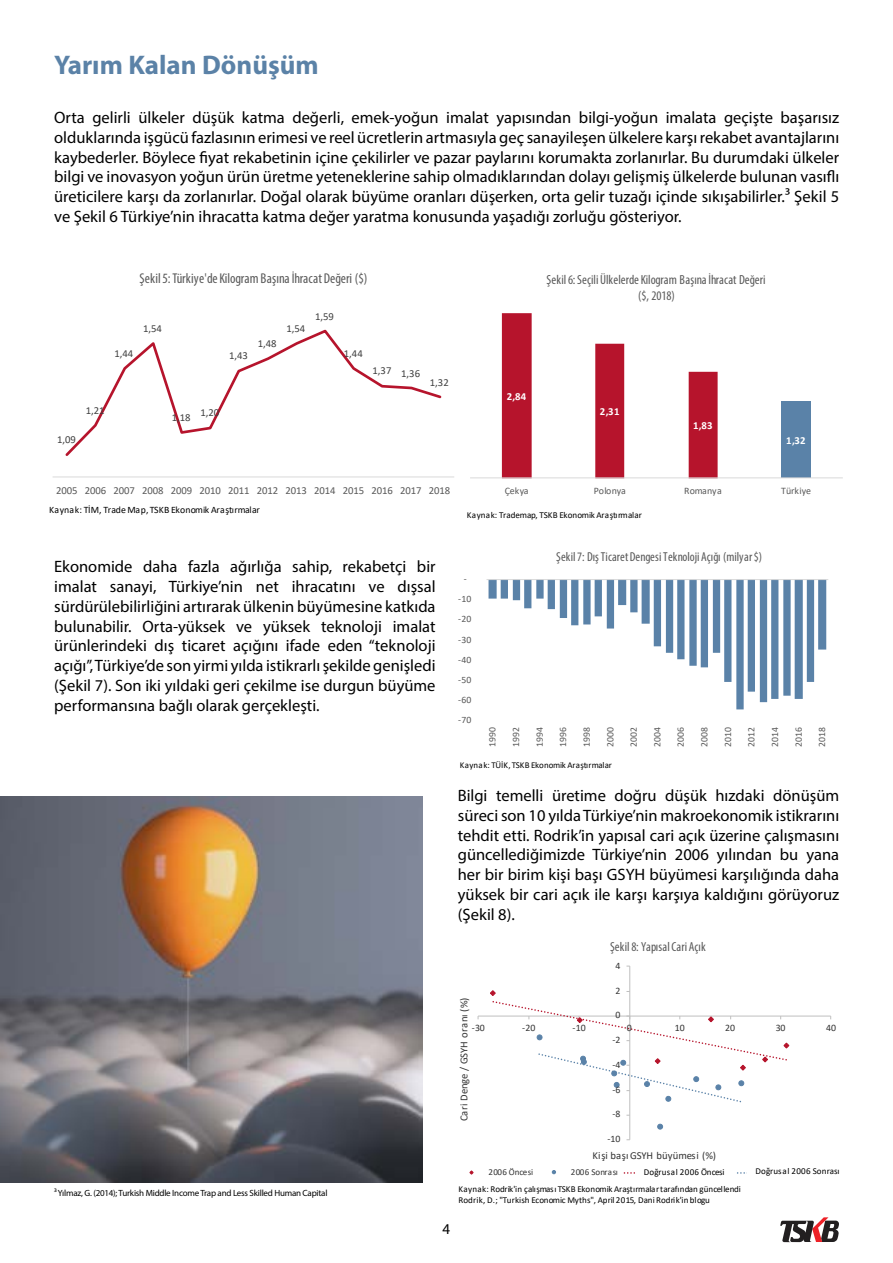
<style>
.page{position:relative;width:893px;height:1263px;background:#fff}
.page>*{position:absolute;margin:0;border:0;box-sizing:border-box;transform-origin:0 0}
.t1{font:700 27px "Myriad Pro";color:#5b82a7}
.t2{font:16.5px/19.8px "Myriad Pro";color:#000;text-align:justify}
.t3{font:15px "Myriad Pro";color:#000}
.t4{font:condensed 14.25px "Myriad Pro";letter-spacing:.005em;color:#595959}
.t5{font:condensed 13.2px/15.8px "Myriad Pro";letter-spacing:.005em;color:#595959;text-align:center}
.t6{font:condensed 13.05px "Myriad Pro";letter-spacing:.01em;color:#595959}
.t7{font:condensed 12.9px "Myriad Pro";letter-spacing:.005em;color:#595959}
.t8{font:700 10.8px "Calibri";letter-spacing:.03em;color:#fff}
.t9{font:10.65px "Calibri";letter-spacing:-.005em;color:#404040}
.t10{font:10.65px "Calibri";letter-spacing:-.005em;color:#595959}
.t11{font:10.65px "Calibri";letter-spacing:.01em;color:#333}
.t12{font:9.9px "Calibri";letter-spacing:-.005em;color:#333}
.t13{font:9.9px "Calibri";letter-spacing:-.015em;color:#595959}
.t14{font:9.75px "Calibri";letter-spacing:-.005em;color:#595959}
.t15{font:9.75px "Calibri";letter-spacing:.01em;color:#000}
.t16{font:9.15px "Calibri";color:#000}
.t17{font:9px/10.6px "Calibri";letter-spacing:.015em;color:#000}
.t18{font:9px "Myriad Pro";letter-spacing:-.025em;color:#000}
.t19{font:9px "Calibri";letter-spacing:.02em;color:#333}
.t20{font:9px "Calibri";letter-spacing:-.005em;color:#333}
.t21{font:8.85px "Calibri";color:#000}
</style>
<div class="page">
<svg style="left:780px;top:1217px;width:59px;height:25px"></svg>
<img style="left:0;top:797px;width:422px;height:385px">
<hr style="left:53px;top:476px;width:401px;height:1px;background:#d9d9d9">
<svg style="left:65px;top:329px;width:377px;height:127px"></svg>
<div style="left:781px;top:401px;width:30px;height:77px;background:#5a82a8"></div>
<svg style="left:502px;top:313px;width:216px;height:164px"></svg>
<hr style="left:470px;top:477px;width:373px;height:1px;background:#d9d9d9">
<svg style="left:488px;top:580px;width:338px;height:129px"></svg>
<hr style="left:486px;top:579px;width:342px;height:1px;background:#d9d9d9">
<hr style="left:629px;top:966px;width:1px;height:174px;background:#bfbfbf">
<hr style="left:478px;top:1016px;width:353px;height:1px;background:#bfbfbf">
<svg style="left:657px;top:1124px;width:6px;height:5px"></svg>
<svg style="left:489px;top:989px;width:301px;height:115px"></svg>
<svg style="left:469px;top:1170px;width:5px;height:5px"></svg>
<svg style="left:552px;top:1170px;width:4px;height:4px"></svg>
<svg style="left:624px;top:1172px;width:11px;height:2px"></svg>
<svg style="left:738px;top:1172px;width:9px;height:2px"></svg>
<h1 class="t1" style="left:54px;top:48px;width:266px">Yarım Kalan Dönüşüm</h1>
<p class="t2" style="left:54px;top:107px;width:786px">Orta gelirli ülkeler düşük katma değerli, emek-yoğun imalat yapısından bilgi-yoğun imalata geçişte başarısız olduklarında işgücü fazlasının erimesi ve reel ücretlerin artmasıyla geç sanayileşen ülkelere karşı rekabet avantajlarını kaybederler. Böylece fiyat rekabetinin içine çekilirler ve pazar paylarını korumakta zorlanırlar. Bu durumdaki ülkeler bilgi ve inovasyon yoğun ürün üretme yeteneklerine sahip olmadıklarından dolayı gelişmiş ülkelerde bulunan vasıflı üreticilere karşı da zorlanırlar. Doğal olarak büyüme oranları düşerken, orta gelir tuzağı içinde sıkışabilirler.3 Şekil 5 ve Şekil 6 Türkiye’nin ihracatta katma değer yaratma konusunda yaşadığı zorluğu gösteriyor.</p>
<p class="t9" style="left:57px;top:432px;width:20px">1,09</p>
<p class="t9" style="left:86px;top:403px;width:20px">1,21</p>
<p class="t4" style="left:139px;top:269px;width:230px">Şekil 5: Türkiye'de Kilogram Başına İhracat Değeri ($)</p>
<p class="t9" style="left:115px;top:346px;width:20px">1,44</p>
<p class="t9" style="left:143px;top:321px;width:20px">1,54</p>
<p class="t9" style="left:229px;top:348px;width:20px">1,43</p>
<p class="t9" style="left:258px;top:336px;width:20px">1,48</p>
<p class="t9" style="left:287px;top:321px;width:20px">1,54</p>
<p class="t9" style="left:315px;top:309px;width:20px">1,59</p>
<p class="t9" style="left:344px;top:346px;width:20px">1,44</p>
<p class="t9" style="left:373px;top:365px;width:49px">1,37 1,36</p>
<p class="t9" style="left:172px;top:410px;width:20px">1,18</p>
<p class="t9" style="left:201px;top:405px;width:20px">1,20</p>
<p class="t9" style="left:430px;top:375px;width:20px">1,32</p>
<p class="t5" style="left:546px;top:272px;width:220px">Şekil 6: Seçili Ülkelerde Kilogram Başına İhracat Değeri ($, 2018)</p>
<p class="t8" style="left:507px;top:389px;width:21px">2,84</p>
<p class="t8" style="left:600px;top:404px;width:21px">2,31</p>
<p class="t8" style="left:693px;top:418px;width:21px">1,83</p>
<p class="t8" style="left:786px;top:432px;width:21px">1,32</p>
<p class="t10" style="left:56px;top:483px;width:396px">2005 2006 2007 2008 2009 2010 2011 2012 2013 2014 2015 2016 2017 2018</p>
<p class="t15" style="left:49px;top:503px;width:212px">Kaynak: TİM, Trade Map, TSKB Ekonomik Araştırmalar</p>
<p class="t13" style="left:505px;top:483px;width:25px">Çekya</p>
<p class="t13" style="left:594px;top:483px;width:34px">Polonya</p>
<p class="t13" style="left:684px;top:483px;width:39px">Romanya</p>
<p class="t13" style="left:781px;top:483px;width:31px">Türkiye</p>
<p class="t16" style="left:467px;top:509px;width:177px">Kaynak: Trademap, TSKB Ekonomik Araştırmalar</p>
<p class="t2" style="left:54px;top:556px;width:383px">Ekonomide daha fazla ağırlığa sahip, rekabetçi bir imalat sanayi, Türkiye’nin net ihracatını ve dışsal sürdürülebilirliğini artırarak ülkenin büyümesine katkıda bulunabilir. Orta-yüksek ve yüksek teknoloji imalat ürünlerindeki dış ticaret açığını ifade eden “teknoloji açığı”, Türkiye’de son yirmi yılda istikrarlı şekilde genişledi (Şekil 7). Son iki yıldaki geri çekilme ise durgun büyüme performansına bağlı olarak gerçekleşti.</p>
<p class="t18" style="left:54px;top:1188px;width:275px">3 Yılmaz, G. (2014); Turkish Middle Income Trap and Less Skilled Human Capital</p>
<p class="t14" style="left:464px;top:572px;width:4px">-</p>
<p class="t14" style="left:458px;top:592px;width:15px">-10</p>
<p class="t14" style="left:458px;top:612px;width:15px">-20</p>
<p class="t14" style="left:458px;top:633px;width:15px">-30</p>
<p class="t14" style="left:458px;top:653px;width:15px">-40</p>
<p class="t14" style="left:458px;top:673px;width:15px">-50</p>
<p class="t14" style="left:458px;top:693px;width:15px">-60</p>
<p class="t14" style="left:458px;top:713px;width:15px">-70</p>
<p class="t7" style="left:556px;top:549px;width:207px">Şekil 7: DışTicaret Dengesi Teknoloji Açığı (milyar $)</p>
<p class="t14" style="left:486px;top:747px;width:21px;rotate:-90deg">1990</p>
<p class="t14" style="left:509px;top:747px;width:21px;rotate:-90deg">1992</p>
<p class="t14" style="left:533px;top:747px;width:21px;rotate:-90deg">1994</p>
<p class="t14" style="left:556px;top:747px;width:21px;rotate:-90deg">1996</p>
<p class="t14" style="left:580px;top:747px;width:21px;rotate:-90deg">1998</p>
<p class="t14" style="left:603px;top:747px;width:21px;rotate:-90deg">2000</p>
<p class="t14" style="left:627px;top:747px;width:21px;rotate:-90deg">2002</p>
<p class="t14" style="left:650px;top:747px;width:21px;rotate:-90deg">2004</p>
<p class="t14" style="left:674px;top:747px;width:21px;rotate:-90deg">2006</p>
<p class="t14" style="left:697px;top:747px;width:21px;rotate:-90deg">2008</p>
<p class="t14" style="left:721px;top:747px;width:21px;rotate:-90deg">2010</p>
<p class="t14" style="left:745px;top:747px;width:21px;rotate:-90deg">2012</p>
<p class="t14" style="left:768px;top:747px;width:21px;rotate:-90deg">2014</p>
<p class="t14" style="left:792px;top:747px;width:21px;rotate:-90deg">2016</p>
<p class="t14" style="left:815px;top:747px;width:21px;rotate:-90deg">2018</p>
<p class="t21" style="left:460px;top:758px;width:154px">Kaynak: TÜİK, TSKB Ekonomik Araştırmalar</p>
<p class="t2" style="left:458px;top:785px;width:383px">Bilgi temelli üretime doğru düşük hızdaki dönüşüm süreci son 10 yılda Türkiye’nin makroekonomik istikrarını tehdit etti. Rodrik’in yapısal cari açık üzerine çalışmasını güncellediğimizde Türkiye’nin 2006 yılından bu yana her bir birim kişi başı GSYH büyümesi karşılığında daha yüksek bir cari açık ile karşı karşıya kaldığını görüyoruz (Şekil 8).</p>
<p class="t6" style="left:610px;top:938px;width:97px">Şekil 8: YapısalCari Açık</p>
<p class="t12" style="left:615px;top:959px;width:6px">4</p>
<p class="t12" style="left:615px;top:983px;width:6px">2</p>
<p class="t11" style="left:456px;top:1121px;width:125px;rotate:-90deg">Cari Denge / GSYH oranı (%)</p>
<p class="t12" style="left:615px;top:1008px;width:6px">0</p>
<p class="t12" style="left:472px;top:1021px;width:15px">-30</p>
<p class="t12" style="left:522px;top:1021px;width:15px">-20</p>
<p class="t12" style="left:573px;top:1021px;width:15px">-10</p>
<p class="t12" style="left:627px;top:1021px;width:6px">0</p>
<p class="t12" style="left:675px;top:1021px;width:11px">10</p>
<p class="t12" style="left:725px;top:1021px;width:11px">20</p>
<p class="t12" style="left:776px;top:1021px;width:11px">30</p>
<p class="t12" style="left:826px;top:1021px;width:11px">40</p>
<p class="t12" style="left:612px;top:1033px;width:10px">-2</p>
<p class="t12" style="left:612px;top:1058px;width:10px">-4</p>
<p class="t12" style="left:612px;top:1082px;width:10px">-6</p>
<p class="t12" style="left:612px;top:1107px;width:10px">-8</p>
<p class="t12" style="left:607px;top:1132px;width:15px">-10</p>
<p class="t11" style="left:592px;top:1147px;width:125px">Kişi başı GSYH büyümesi (%)</p>
<p class="t20" style="left:488px;top:1166px;width:46px">2006 Öncesi</p>
<p class="t19" style="left:571px;top:1166px;width:49px">2006 Sonrası</p>
<p class="t19" style="left:655px;top:1166px;width:76px">Line r (2006 Öncesi)</p>
<p class="t19" style="left:768px;top:1166px;width:79px">Line r (2006 Sonrası)</p>
<p class="t17" style="left:644px;top:1167px;width:82px">Doğrusal 2006 Öncesi</p>
<p class="t17" style="left:755px;top:1166px;width:86px">Doğrusal 2006 Sonrası</p>
<p class="t17" style="left:458px;top:1183px;width:284px">Kaynak: Rodrik'in çalışması TSKB Ekonomik Araştırmalar tarafından güncellendi<br>Rodrik, D.; "Turkish Economic Myths", April 2015, Dani Rodrik'in blogu</p>
<p class="t3" style="left:443px;top:1219px;width:9px">4</p>
</div>
